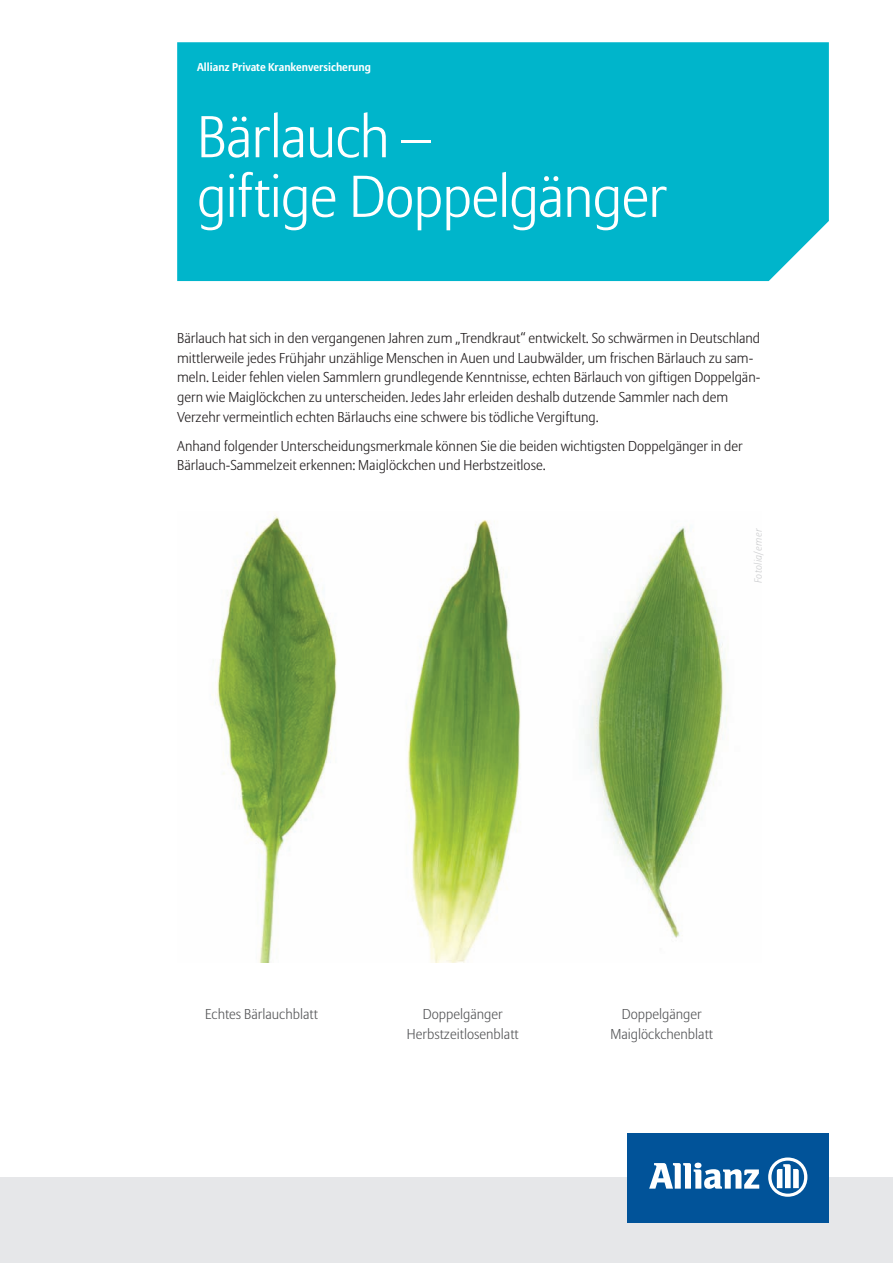
<style>
.page{position:relative;width:893px;height:1263px;background:#fff}
.page>*{position:absolute;margin:0;border:0;box-sizing:border-box;transform-origin:0 0}
.t1{font:300 58.5px/59.6px "Allianz Sans";letter-spacing:-.015em;color:#fff}
.t2{font:300 14.25px/20px "Allianz Sans";color:#231f20}
.t3{font:300 14.25px/20px "Allianz Sans";color:#57585a;text-align:center}
.t4{font:700 11.25px "Allianz Sans";color:#fff}
.t5{font:italic 300 10.5px "Allianz Sans";letter-spacing:.03em;color:#cccdcf}
</style>
<div class="page">
<div style="left:0;top:1178px;width:893px;height:85px;background:#e6e7e9"></div>
<div style="left:627px;top:1133px;width:202px;height:90px;background:#015399"></div>
<svg style="left:649px;top:1163px;width:110px;height:26px"></svg>
<svg style="left:768px;top:1157px;width:39px;height:40px"></svg>
<div style="left:177px;top:42px;width:652px;height:239px;background:#00b5cb"></div>
<img style="left:212px;top:515px;width:515px;height:448px">
<p class="t4" style="left:197px;top:60px;width:175px">Allianz Private Krankenversicherung</p>
<h1 class="t1" style="left:197px;top:110px;width:471px">Bärlauch –<br>giftige Doppelgänger</h1>
<p class="t2" style="left:177px;top:328px;width:585px">Bärlauch hat sich in den vergangenen Jahren zum „Trendkraut“ entwickelt. So schwärmen in Deutschland mittlerweile jedes Frühjahr unzählige Menschen in Auen und Laubwälder, um frischen Bärlauch zu sam&shy;meln. Leider fehlen vielen Sammlern grundlegende Kenntnisse, echten Bärlauch von giftigen Doppelgän&shy;gern wie Maiglöckchen zu unterscheiden. Jedes Jahr erleiden deshalb dutzende Sammler nach dem Verzehr vermeintlich echten Bärlauchs eine schwere bis tödliche Vergiftung.</p>
<p class="t2" style="left:177px;top:436px;width:567px">Anhand folgender Unterscheidungsmerkmale können Sie die beiden wichtigsten Doppelgänger in der<br>Bärlauch-Sammelzeit erkennen: Maiglöckchen und Herbstzeitlose.</p>
<p class="t5" style="left:752px;top:583px;width:56px;rotate:-90deg">Fotolia/emer</p>
<p class="t3" style="left:205px;top:1005px;width:114px">Echtes Bärlauchblatt</p>
<p class="t3" style="left:407px;top:1005px;width:113px">Doppelgänger<br>Herbstzeitlosenblatt</p>
<p class="t3" style="left:610px;top:1005px;width:104px">Doppelgänger<br>Maiglöckchenblatt</p>
</div>
